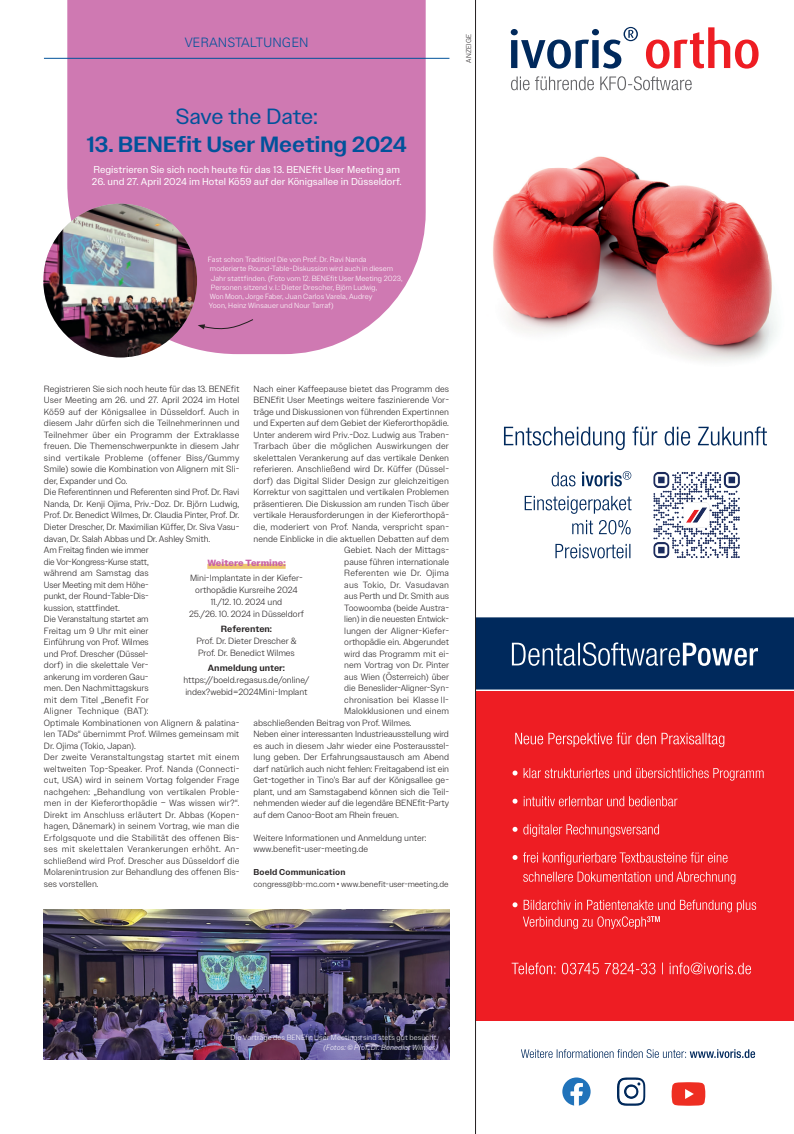
<style>
.page{position:relative;width:794px;height:1134px;background:#fff}
.page>*{position:absolute;margin:0;border:0;box-sizing:border-box;transform-origin:0 0}
.Headline_PR-News{font:500 22px "Owners Text";letter-spacing:-.01em;color:#01529a}
.Headline_PR-News-2{font:22px "Owners Text";letter-spacing:-.015em;color:#01529a}
.Header_Category{font:300 13px "Univers LT Std";color:#01529a}
.Teaser_PR-News{font:10px "Owners Text";color:#fff}
.Content{font:300 9px/11.5px "Owners Text";color:#231f20;text-align:justify}
.Content-2{font:300 9px "Owners Text";letter-spacing:.02em;color:#231f20}
.Content-3{font:300 9px "Owners Text";letter-spacing:.025em;color:#231f20}
.Content-4{font:700 9px "Owners Text";color:#c963a6}
.Author{font:300 8.5px "Owners Text";color:#231f20}
.Author-2{font:500 8.5px "Owners Text";letter-spacing:.015em;color:#231f20}
.t1{font:300 7.5px/9.2px "Owners Text";letter-spacing:.01em;color:#fff;text-align:right}
.Ad{font:300 7px "Owners Text";letter-spacing:.02em;color:#231f20}
.s1{font-weight:500}
.s2{font-style:italic}
</style>
<div class="page">
<div style="left:67px;top:0;width:359px;height:354px;background:#cf79b2"></div>
<hr style="left:44px;top:58px;width:405px;height:1px;background:#01529a">
<svg style="left:475px;top:0;width:319px;height:1134px"></svg>
<div style="left:207px;top:564px;width:79px;height:5px;background:#eec76f"></div>
<img style="left:43px;top:204px;width:154px;height:153px;border-radius:77px">
<img style="left:44px;top:909px;width:405px;height:150px">
<svg style="left:198px;top:318px;width:56px;height:14px"></svg>
<p class="Header_Category" style="left:185px;top:34px;width:125px">VERANSTALTUNGEN</p>
<p class="Headline_PR-News-2" style="left:175px;top:103px;width:144px">Save the Date:</p>
<p class="Headline_PR-News" style="left:86px;top:131px;width:322px">13. BENEfit User Meeting 2024</p>
<p class="Teaser_PR-News" style="left:93px;top:163px;width:308px">Registrieren Sie sich noch heute für das 13. BENEfit User Meeting am</p>
<p class="Teaser_PR-News" style="left:92px;top:175px;width:311px">26. und 27. April 2024 im Hotel Kö59 auf der Königsallee in Düsseldorf.</p>
<p class="t1" style="left:208px;top:255px;width:196px;text-align:left">Fast schon Tradition! Die von Prof. Dr. Ravi Nanda moderierte Round-Table-Diskussion wird auch in diesem Jahr stattfinden. (Foto vom 12. BENEfit User Meeting 2023, Personen sitzend v. l.: Dieter Drescher, Björn Ludwig,<br>Won Moon, Jorge Faber, Juan Carlos Varela, Audrey<br>Yoon, Heinz Winsauer und Nour Tarraf)</p>
<p class="Ad" style="left:464px;top:63px;width:30px;rotate:-90deg">ANZEIGE</p>
<p class="Content" style="left:44px;top:383px;width:197px">Registrieren Sie sich noch heute für das 13. BENEfit User Meeting am 26. und 27. April 2024 im Hotel Kö59 auf der Königsallee in Düsseldorf. Auch in diesem Jahr dürfen sich die Teilnehmerinnen und Teilnehmer über ein Programm der Extraklasse freuen. Die Themenschwerpunkte in diesem Jahr sind vertikale Probleme (offener Biss/Gummy Smile) sowie die Kombination von Alignern mit Sli&shy;der, Expander und Co.</p>
<p class="Content" style="left:44px;top:486px;width:197px">Die Referentinnen und Referenten sind Prof. Dr. Ravi Nanda, Dr. Kenji Ojima, Priv.-Doz. Dr. Björn Ludwig, Prof. Dr. Benedict Wilmes, Dr. Claudia Pinter, Prof. Dr.<br>Dieter Drescher, Dr. Maximilian Küffer, Dr. Siva Vasu&shy;davan, Dr. Salah Abbas und Dr. Ashley Smith.</p>
<p class="Content" style="left:44px;top:544px;width:106px">Am Freitag finden wie immer die Vor-Kongress-Kurse statt, während am Samstag das User Meeting mit dem Höhe&shy;punkt, der Round-Table-Dis&shy;kussion, stattfindet.</p>
<p class="Content" style="left:44px;top:613px;width:197px;text-align:left">Die Veranstaltung startet am<br>Freitag um 9 Uhr mit einer<br>Einführung von Prof. Wilmes<br>und Prof. Drescher (Düssel-<br>dorf) in die skelettale Ver-<br>ankerung im vorderen Gau-<br>men. Den Nachmittagskurs<br>mit dem Titel „Benefit For<br>Aligner Technique (BAT):<br>Optimale Kombinationen von Alignern &amp; palatina&shy;len TADs“ übernimmt Prof. Wilmes gemeinsam mit<br>Dr. Ojima (Tokio, Japan).</p>
<p class="Content" style="left:44px;top:751px;width:197px">Der zweite Veranstaltungstag startet mit einem weltweiten Top-Speaker. Prof. Nanda (Connecti&shy;cut, USA) wird in seinem Vortag folgender Frage nachgehen: „Behandlung von vertikalen Proble&shy;men in der Kieferorthopädie – Was wissen wir?“.<br>Direkt im Anschluss erläutert Dr. Abbas (Kopen&shy;hagen, Dänemark) in seinem Vortrag, wie man die Erfolgsquote und die Stabilität des offenen Bis&shy;ses mit skelettalen Verankerungen erhöht. An&shy;schließend wird Prof. Drescher aus Düsseldorf die Molarenintrusion zur Behandlung des offenen Bis&shy;ses vorstellen.</p>
<p class="Content" style="left:253px;top:383px;width:197px">Nach einer Kaffeepause bietet das Programm des</p>
<p class="Content" style="left:253px;top:394px;width:197px">BENEfit User Meetings weitere faszinierende Vor-</p>
<p class="Content" style="left:253px;top:406px;width:197px">träge und Diskussionen von führenden Expertinnen</p>
<p class="Content" style="left:253px;top:417px;width:197px">und Experten auf dem Gebiet der Kieferorthopädie.</p>
<p class="Content" style="left:253px;top:429px;width:197px">Unter anderem wird Priv.-Doz. Ludwig aus Traben-</p>
<p class="Content-2" style="left:253px;top:441px;width:197px">Trarbach über die möglichen Auswirkungen der</p>
<p class="Content" style="left:253px;top:452px;width:197px">skelettalen Verankerung auf das vertikale Denken</p>
<p class="Content" style="left:253px;top:463px;width:197px">referieren. Anschließend wird Dr. Küffer (Düssel-</p>
<p class="Content" style="left:253px;top:475px;width:197px">dorf) das Digital Slider Design zur gleichzeitigen</p>
<p class="Content" style="left:253px;top:486px;width:197px">Korrektur von sagittalen und vertikalen Problemen</p>
<p class="Content" style="left:253px;top:498px;width:197px">präsentieren. Die Diskussion am runden Tisch über</p>
<p class="Content" style="left:253px;top:509px;width:197px">vertikale Herausforderungen in der Kieferorthopä-</p>
<p class="Content" style="left:253px;top:521px;width:197px">die, moderiert von Prof. Nanda, verspricht span-</p>
<p class="Content" style="left:253px;top:532px;width:197px">nende Einblicke in die aktuellen Debatten auf dem</p>
<p class="Content" style="left:344px;top:544px;width:106px">Gebiet. Nach der Mittags-</p>
<p class="Content" style="left:344px;top:555px;width:106px">pause führen internationale</p>
<p class="Content-2" style="left:344px;top:567px;width:106px">Referenten wie Dr. Ojima</p>
<p class="Content-3" style="left:344px;top:579px;width:106px">aus Tokio, Dr. Vasudavan</p>
<p class="Content" style="left:344px;top:590px;width:106px">aus Perth und Dr. Smith aus</p>
<p class="Content" style="left:344px;top:601px;width:106px">Toowoomba (beide Austra-</p>
<p class="Content" style="left:344px;top:613px;width:106px">lien) in die neuesten Entwick-</p>
<p class="Content" style="left:344px;top:624px;width:105px">lungen der Aligner-Kiefer-</p>
<p class="Content" style="left:344px;top:636px;width:106px">orthopädie ein. Abgerundet</p>
<p class="Content" style="left:344px;top:647px;width:105px">wird das Programm mit ei-</p>
<p class="Content" style="left:344px;top:659px;width:106px">nem Vortrag von Dr. Pinter</p>
<p class="Content" style="left:344px;top:670px;width:106px">aus Wien (Österreich) über</p>
<p class="Content" style="left:344px;top:682px;width:105px">die Beneslider-Aligner-Syn-</p>
<p class="Content" style="left:344px;top:693px;width:106px">chronisation bei Klasse II-</p>
<p class="Content" style="left:344px;top:705px;width:106px">Malokklusionen und einem</p>
<p class="Content" style="left:253px;top:716px;width:160px">abschließenden Beitrag von Prof. Wilmes.</p>
<p class="Content" style="left:253px;top:728px;width:197px">Neben einer interessanten Industrieausstellung wird es auch in diesem Jahr wieder eine Posterausstel&shy;lung geben. Der Erfahrungsaustausch am Abend darf natürlich auch nicht fehlen: Freitagabend ist ein Get-together in Tino’s Bar auf der Königsallee ge&shy;plant, und am Samstagabend können sich die Teil&shy;nehmenden wieder auf die legendäre BENEfit-Party auf dem Canoo-Boot am Rhein freuen.</p>
<p class="Content" style="left:253px;top:831px;width:174px">Weitere Informationen und Anmeldung unter:</p>
<p class="Content" style="left:253px;top:843px;width:116px">www.benefit-user-meeting.de</p>
<p class="Author-2" style="left:253px;top:867px;width:93px">Boeld Communication</p>
<p class="Author" style="left:253px;top:878px;width:197px">congress@bb-mc.com • www.benefit-user-meeting.de</p>
<p class="Content-4" style="left:207px;top:557px;width:80px">Weitere Termine:</p>
<p class="Content" style="left:190px;top:572px;width:114px;line-height:12px;text-align:center">Mini-Implantate in der Kiefer&shy;orthopädie Kursreihe 2024</p>
<p class="Content" style="left:189px;top:596px;width:116px;line-height:12px;text-align:center">11./12. 10. 2024 und<br>25./26. 10. 2024 in Düsseldorf</p>
<p class="Content" style="left:196px;top:622px;width:102px;line-height:12px;text-align:center"><span class="s1">Referenten:<br></span>Prof. Dr. Dieter Drescher &amp;<br>Prof. Dr. Benedict Wilmes</p>
<p class="Content" style="left:183px;top:661px;width:128px;line-height:12px;text-align:center"><span class="s1">Anmeldung unter: </span>https://boeld.regasus.de/online/ index?webid=2024Mini-Implant</p>
<p class="t1" style="left:231px;top:1033px;width:209px">Die Vorträge des BENEfit User Meetings sind stets gut besucht. <span class="s2">(Fotos: © Prof. Dr. Benedict Wilmes)</span></p>
</div>
